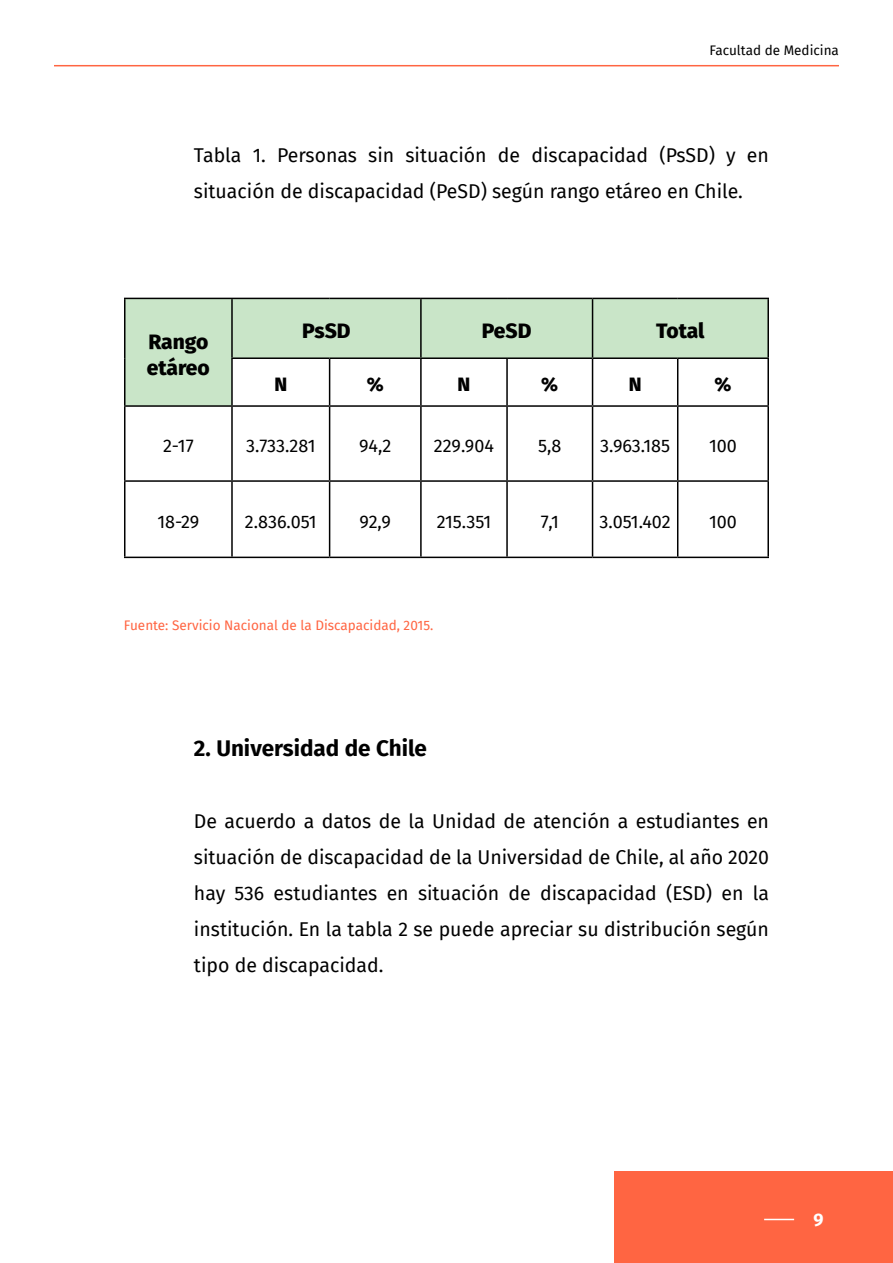
<style>
.page{position:relative;width:893px;height:1263px;background:#fff}
.page>*{position:absolute;margin:0;border:0;box-sizing:border-box;transform-origin:0 0}
.t1{font:700 22.5px "Fira Sans";color:#000}
.t2{font:800 21px/25.2px "Fira Sans";color:#000}
.t3{font:19.5px/36px "Fira Sans";color:#000}
.t4{font:800 19.5px "Fira Sans";color:#000}
.t5{font:18px "Fira Sans";color:#000}
.t6{font:700 18px "Fira Sans";color:#fff}
.t7{font:13.5px "Fira Sans";color:#ff6542}
.t8{font:13.5px "Fira Sans";color:#000}
</style>
<div class="page">
<hr style="left:54px;top:65px;width:785px;height:1px;background:#ff6542">
<div style="left:614px;top:1171px;width:279px;height:92px;background:#ff6542"></div>
<hr style="left:764px;top:1219px;width:30px;height:1px;background:#fff">
<div style="left:125px;top:298px;width:107px;height:108px;background:#c9e5c8"></div>
<div style="left:232px;top:298px;width:189px;height:60px;background:#c9e5c8"></div>
<div style="left:421px;top:298px;width:171px;height:60px;background:#c9e5c8"></div>
<div style="left:592px;top:298px;width:176px;height:60px;background:#c9e5c8"></div>
<hr style="left:124px;top:298px;width:108px;height:1px;background:#000">
<hr style="left:124px;top:299px;width:1px;height:59px;background:#000">
<hr style="left:232px;top:298px;width:98px;height:1px;background:#000">
<hr style="left:231px;top:299px;width:2px;height:58px;background:#000">
<hr style="left:330px;top:298px;width:91px;height:1px;background:#000">
<hr style="left:421px;top:298px;width:86px;height:1px;background:#000">
<hr style="left:420px;top:299px;width:2px;height:58px;background:#000">
<hr style="left:507px;top:298px;width:85px;height:1px;background:#000">
<hr style="left:592px;top:298px;width:86px;height:1px;background:#000">
<hr style="left:592px;top:299px;width:1px;height:58px;background:#000">
<hr style="left:678px;top:298px;width:91px;height:1px;background:#000">
<hr style="left:767px;top:299px;width:2px;height:58px;background:#000">
<hr style="left:124px;top:358px;width:1px;height:47px;background:#000">
<hr style="left:231px;top:357px;width:99px;height:2px;background:#000">
<hr style="left:231px;top:359px;width:2px;height:46px;background:#000">
<hr style="left:330px;top:357px;width:91px;height:2px;background:#000">
<hr style="left:329px;top:359px;width:1px;height:46px;background:#000">
<hr style="left:421px;top:357px;width:86px;height:2px;background:#000">
<hr style="left:420px;top:359px;width:2px;height:46px;background:#000">
<hr style="left:507px;top:357px;width:85px;height:2px;background:#000">
<hr style="left:506px;top:359px;width:2px;height:46px;background:#000">
<hr style="left:592px;top:357px;width:86px;height:2px;background:#000">
<hr style="left:592px;top:359px;width:1px;height:46px;background:#000">
<hr style="left:678px;top:357px;width:91px;height:2px;background:#000">
<hr style="left:677px;top:359px;width:1px;height:46px;background:#000">
<hr style="left:767px;top:359px;width:2px;height:46px;background:#000">
<hr style="left:124px;top:405px;width:108px;height:2px;background:#000">
<hr style="left:124px;top:407px;width:1px;height:73px;background:#000">
<hr style="left:232px;top:405px;width:98px;height:2px;background:#000">
<hr style="left:231px;top:407px;width:2px;height:73px;background:#000">
<hr style="left:330px;top:405px;width:91px;height:2px;background:#000">
<hr style="left:329px;top:407px;width:1px;height:73px;background:#000">
<hr style="left:421px;top:405px;width:86px;height:2px;background:#000">
<hr style="left:420px;top:407px;width:2px;height:73px;background:#000">
<hr style="left:507px;top:405px;width:85px;height:2px;background:#000">
<hr style="left:506px;top:407px;width:2px;height:73px;background:#000">
<hr style="left:592px;top:405px;width:86px;height:2px;background:#000">
<hr style="left:592px;top:407px;width:1px;height:73px;background:#000">
<hr style="left:678px;top:405px;width:91px;height:2px;background:#000">
<hr style="left:677px;top:407px;width:1px;height:73px;background:#000">
<hr style="left:767px;top:407px;width:2px;height:73px;background:#000">
<hr style="left:124px;top:480px;width:108px;height:2px;background:#000">
<hr style="left:124px;top:482px;width:1px;height:75px;background:#000">
<hr style="left:232px;top:480px;width:98px;height:2px;background:#000">
<hr style="left:231px;top:482px;width:2px;height:75px;background:#000">
<hr style="left:330px;top:480px;width:91px;height:2px;background:#000">
<hr style="left:329px;top:482px;width:1px;height:75px;background:#000">
<hr style="left:421px;top:480px;width:86px;height:2px;background:#000">
<hr style="left:420px;top:482px;width:2px;height:75px;background:#000">
<hr style="left:507px;top:480px;width:85px;height:2px;background:#000">
<hr style="left:506px;top:482px;width:2px;height:75px;background:#000">
<hr style="left:592px;top:480px;width:86px;height:2px;background:#000">
<hr style="left:592px;top:482px;width:1px;height:75px;background:#000">
<hr style="left:678px;top:480px;width:91px;height:2px;background:#000">
<hr style="left:677px;top:482px;width:1px;height:75px;background:#000">
<hr style="left:767px;top:482px;width:2px;height:75px;background:#000">
<hr style="left:124px;top:557px;width:108px;height:1px;background:#000">
<hr style="left:232px;top:557px;width:98px;height:1px;background:#000">
<hr style="left:330px;top:557px;width:91px;height:1px;background:#000">
<hr style="left:421px;top:557px;width:86px;height:1px;background:#000">
<hr style="left:507px;top:557px;width:85px;height:1px;background:#000">
<hr style="left:592px;top:557px;width:86px;height:1px;background:#000">
<hr style="left:678px;top:557px;width:91px;height:1px;background:#000">
<p class="t8" style="left:710px;top:40px;width:131px">Facultad de Medicina</p>
<p class="t3" style="left:194px;top:137px;width:576px">Tabla 1. Personas sin situación de discapacidad (PsSD) y en situación de discapacidad (PeSD) según rango etáreo en Chile.</p>
<p class="t2" style="left:147px;top:328px;width:64px">Rango etáreo</p>
<p class="t2" style="left:302px;top:316px;width:50px">PsSD</p>
<p class="t2" style="left:482px;top:316px;width:51px">PeSD</p>
<p class="t2" style="left:656px;top:316px;width:50px">Total</p>
<p class="t4" style="left:274px;top:367px;width:14px">N</p>
<p class="t4" style="left:367px;top:367px;width:18px">%</p>
<p class="t4" style="left:458px;top:367px;width:14px">N</p>
<p class="t4" style="left:541px;top:367px;width:18px">%</p>
<p class="t4" style="left:629px;top:367px;width:14px">N</p>
<p class="t4" style="left:714px;top:367px;width:18px">%</p>
<p class="t5" style="left:163px;top:432px;width:32px">2-17</p>
<p class="t5" style="left:246px;top:432px;width:71px">3.733.281</p>
<p class="t5" style="left:359px;top:432px;width:34px">94,2</p>
<p class="t5" style="left:434px;top:432px;width:62px">229.904</p>
<p class="t5" style="left:538px;top:432px;width:25px">5,8</p>
<p class="t5" style="left:600px;top:432px;width:71px">3.963.185</p>
<p class="t5" style="left:709px;top:432px;width:29px">100</p>
<p class="t5" style="left:157px;top:508px;width:44px">18-29</p>
<p class="t5" style="left:245px;top:508px;width:73px">2.836.051</p>
<p class="t5" style="left:360px;top:508px;width:33px">92,9</p>
<p class="t5" style="left:437px;top:508px;width:56px">215.351</p>
<p class="t5" style="left:541px;top:508px;width:20px">7,1</p>
<p class="t5" style="left:600px;top:508px;width:73px">3.051.402</p>
<p class="t5" style="left:709px;top:508px;width:29px">100</p>
<p class="t7" style="left:124px;top:615px;width:311px">Fuente: Servicio Nacional de la Discapacidad, 2015.</p>
<p class="t1" style="left:194px;top:729px;width:235px">2. Universidad de Chile</p>
<p class="t3" style="left:194px;top:803px;width:577px;text-align:justify">De acuerdo a datos de la Unidad de atención a estudiantes en situación de discapacidad de la Universidad de Chile, al año 2020 hay 536 estudiantes en situación de discapacidad (ESD) en la institución. En la tabla 2 se puede apreciar su distribución según tipo de discapacidad.</p>
<p class="t6" style="left:813px;top:1204px;width:12px">9</p>
</div>
